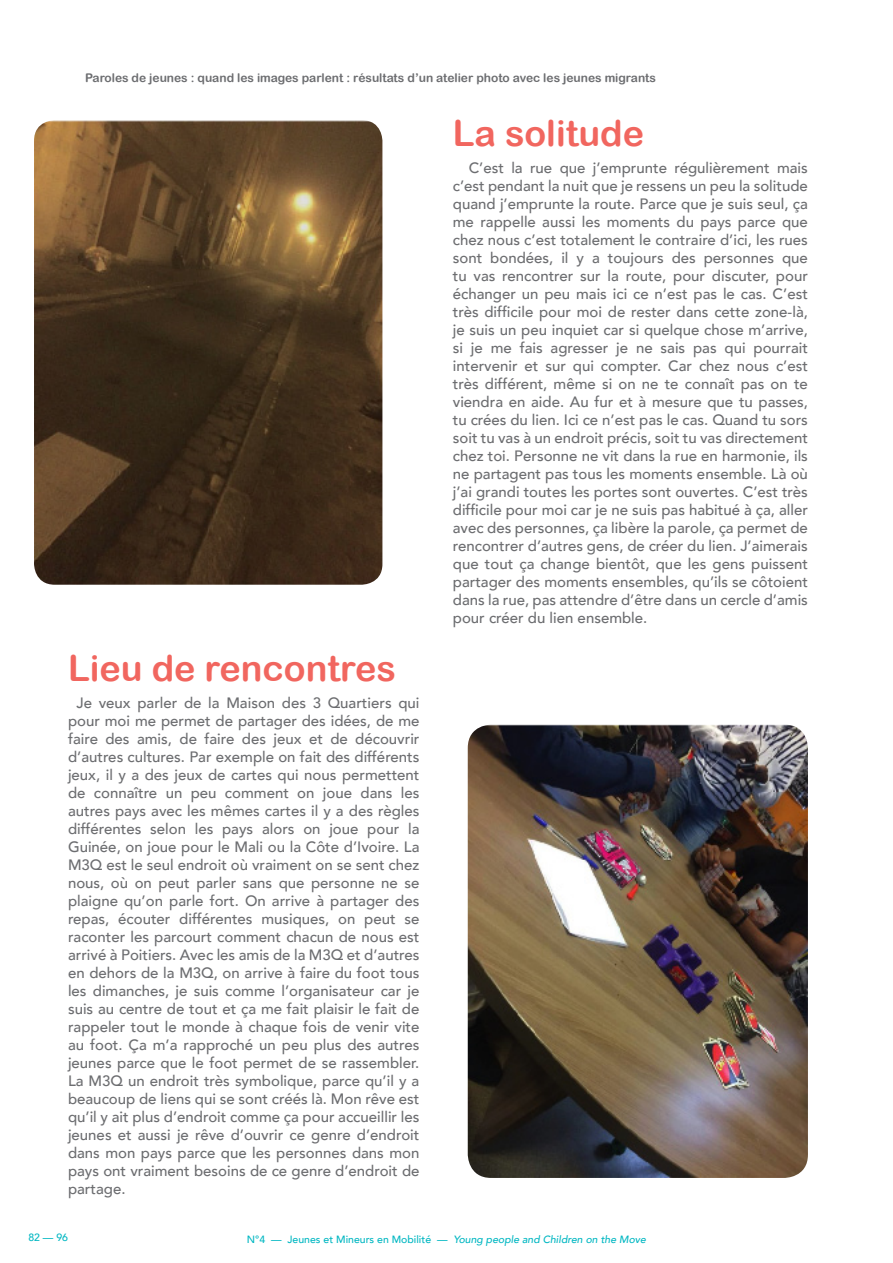
<style>
.page{position:relative;width:893px;height:1263px;background:#fff}
.page>*{position:absolute;margin:0;border:0;box-sizing:border-box;transform-origin:0 0}
.TITRE_PAROLES_DE_JEU{font:36px "Arial Rounded MT Bold";color:#f1665f}
.Corps_de_texte{font:500 15px/18px "Avenir";color:#6c6d70;text-align:justify}
.t1{font:12px "Arial Rounded MT Bold";color:#6c6d70}
.t2{font:italic 500 10.5px "Avenir";color:#00b7c2}
.t3{font:500 10.5px "Avenir";color:#00b7c2}
.s1{font-style:normal}
</style>
<div class="page">
<img style="left:34px;top:120px;width:348px;height:465px">
<img style="left:468px;top:724px;width:340px;height:454px">
<p class="t1" style="left:85px;top:70px;width:572px">Paroles de jeunes : quand les images parlent : résultats d’un atelier photo avec les jeunes migrants</p>
<p class="TITRE_PAROLES_DE_JEU" style="left:453px;top:112px;width:193px">La solitude</p>
<p class="Corps_de_texte" style="left:453px;top:158px;width:357px;text-indent:16px">C’est la rue que j’emprunte régulièrement mais c’est pendant la nuit que je ressens un peu la solitude quand j’emprunte la route. Parce que je suis seul, ça me rappelle aussi les moments du pays parce que chez nous c’est totalement le contraire d’ici, les rues sont bondées, il y a toujours des personnes que tu vas rencontrer sur la route, pour discuter, pour échanger un peu mais ici ce n’est pas le cas. C’est très difficile pour moi de rester dans cette zone-là, je suis un peu inquiet car si quelque chose m’arrive, si je me fais agresser je ne sais pas qui pourrait intervenir et sur qui compter. Car chez nous c’est très différent, même si on ne te connaît pas on te viendra en aide. Au fur et à mesure que tu passes, tu crées du lien. Ici ce n’est pas le cas. Quand tu sors soit tu vas à un endroit précis, soit tu vas directement chez toi. Personne ne vit dans la rue en harmonie, ils ne partagent pas tous les moments ensemble. Là où j’ai grandi toutes les portes sont ouvertes. C’est très difficile pour moi car je ne suis pas habitué à ça, aller avec des personnes, ça libère la parole, ça permet de rencontrer d’autres gens, de créer du lien. J’aimerais que tout ça change bientôt, que les gens puissent partager des moments ensembles, qu’ils se côtoient dans la rue, pas attendre d’être dans un cercle d’amis pour créer du lien ensemble.</p>
<p class="TITRE_PAROLES_DE_JEU" style="left:68px;top:647px;width:329px">Lieu de rencontres</p>
<p class="Corps_de_texte" style="left:68px;top:692px;width:353px;text-indent:9px">Je veux parler de la Maison des 3 Quartiers qui pour moi me permet de partager des idées, de me faire des amis, de faire des jeux et de découvrir d’autres cultures. Par exemple on fait des différents jeux, il y a des jeux de cartes qui nous permettent de connaître un peu comment on joue dans les autres pays avec les mêmes cartes il y a des règles différentes selon les pays alors on joue pour la Guinée, on joue pour le Mali ou la Côte d’Ivoire. La M3Q est le seul endroit où vraiment on se sent chez nous, où on peut parler sans que personne ne se plaigne qu’on parle fort. On arrive à partager des repas, écouter différentes musiques, on peut se raconter les parcourt comment chacun de nous est arrivé à Poitiers. Avec les amis de la M3Q et d’autres en dehors de la M3Q, on arrive à faire du foot tous les dimanches, je suis comme l’organisateur car je suis au centre de tout et ça me fait plaisir le fait de rappeler tout le monde à chaque fois de venir vite au foot. Ça m’a rapproché un peu plus des autres jeunes parce que le foot permet de se rassembler.<br>La M3Q un endroit très symbolique, parce qu’il y a beaucoup de liens qui se sont créés là. Mon rêve est qu’il y ait plus d’endroit comme ça pour accueillir les jeunes et aussi je rêve d’ouvrir ce genre d’endroit dans mon pays parce que les personnes dans mon pays ont vraiment besoins de ce genre d’endroit de partage.</p>
<p class="t3" style="left:28px;top:1228px;width:41px">82 — 96</p>
<p class="t2" style="left:247px;top:1233px;width:401px"><span class="s1">N°4 — Jeunes et Mineurs en Mobilité —</span> Young people and Children on the Move</p>
</div>
